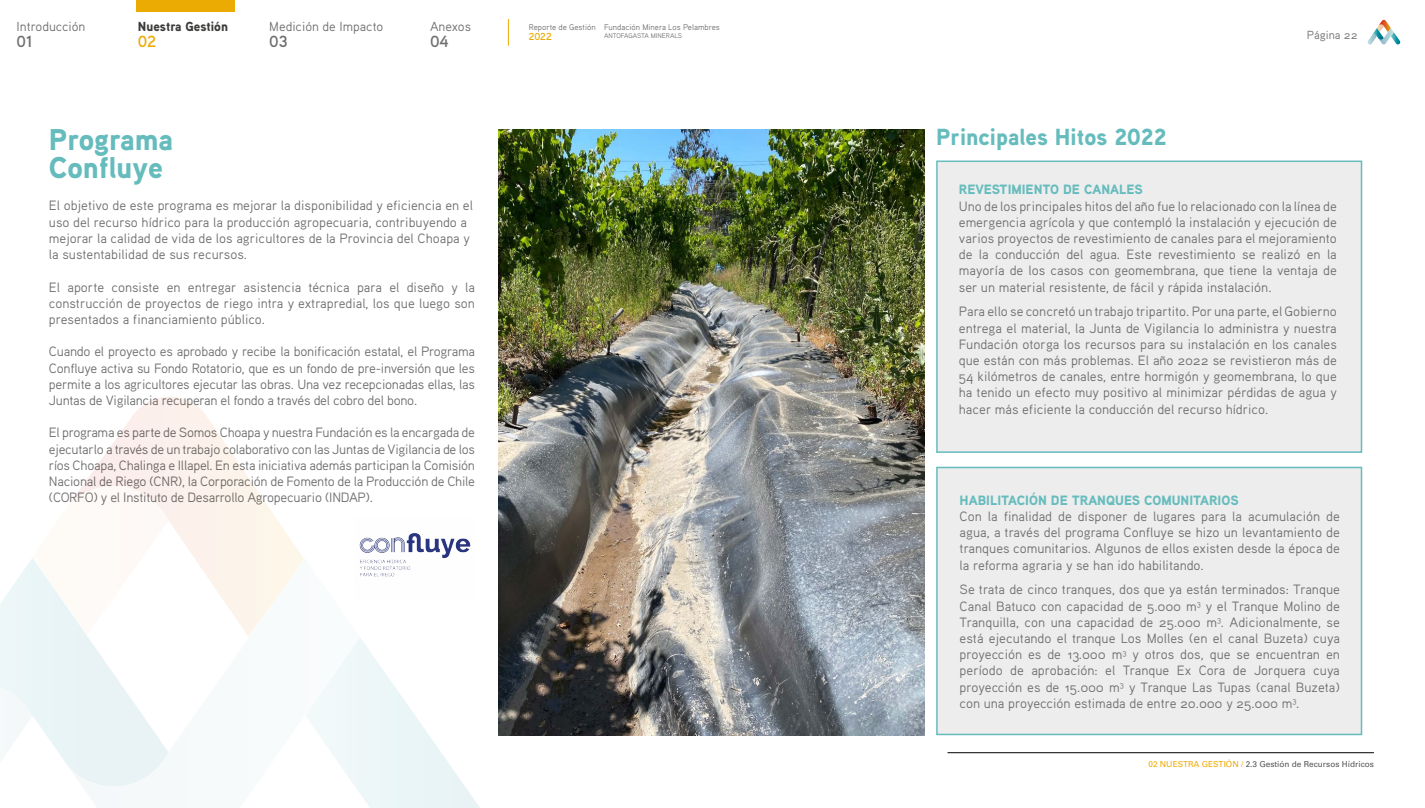
<style>
.page{position:relative;width:1425px;height:808px;background:#fff}
.page>*{position:absolute;margin:0;border:0;box-sizing:border-box;transform-origin:0 0}
.t1{font:900 30px/27.8px "Aaux Pro";color:#66bcbd}
.t2{font:900 23.25px "Aaux Pro";color:#66bcbd}
.t3{font:700 16.12px "Aaux Pro";color:#706f6f}
.t4{font:700 16.12px "Aaux Pro";color:#ecab03}
.t5{font:13.5px/16.2px "Aaux Pro Regular OSF";color:#706f6f;text-align:justify}
.t6{font:900 13.5px "Aaux Pro";color:#66bcbd}
.t7{font:13.12px "Aaux Pro Regular OSF";color:#706f6f}
.t8{font:900 13.12px "Aaux Pro";color:#3c3c3b}
.t9{font:11.7px "Aaux Pro Regular OSF";color:#706f6f}
.t10{font:700 10.12px "Aaux Pro";color:#ecab03}
.t11{font:8.25px "Univers LT Std";color:#575756}
.t12{font:8.25px "Aaux Pro Regular OSF";color:#706f6f}
.t13{font:6.75px "Aaux Pro Regular OSF";color:#706f6f}
.s1{color:#ecab03}
</style>
<div class="page">
<svg style="left:1367px;top:20px;width:33px;height:24px"></svg>
<svg style="left:508px;top:19px;width:1px;height:27px"></svg>
<div style="left:136px;top:0;width:99px;height:12px;background:#ecab03"></div>
<hr style="left:947px;top:752px;width:426px;height:1px;background:#000">
<div style="left:936px;top:161px;width:426px;height:292px;background:#ededed;border:2px solid #66bcbd"></div>
<div style="left:936px;top:467px;width:426px;height:268px;background:#ededed;border:2px solid #66bcbd"></div>
<img style="left:359px;top:533px;width:112px;height:44px">
<img style="left:25px;top:687px;width:8px;height:34px">
<svg style="left:68px;top:397px;width:236px;height:240px"></svg>
<svg style="left:0;top:559px;width:32px;height:146px"></svg>
<svg style="left:306px;top:638px;width:174px;height:170px"></svg>
<img style="left:138px;top:559px;width:166px;height:193px">
<img style="left:283px;top:559px;width:21px;height:30px">
<img style="left:498px;top:129px;width:426px;height:606px">
<p class="t7" style="left:17px;top:18px;width:70px">Introducción</p>
<p class="t8" style="left:138px;top:18px;width:92px">Nuestra Gestión</p>
<p class="t7" style="left:269px;top:18px;width:116px">Medición de Impacto</p>
<p class="t7" style="left:430px;top:18px;width:42px">Anexos</p>
<p class="t3" style="left:17px;top:31px;width:18px">01</p>
<p class="t4" style="left:138px;top:31px;width:20px">02</p>
<p class="t3" style="left:269px;top:31px;width:20px">03</p>
<p class="t3" style="left:430px;top:31px;width:20px">04</p>
<h1 class="t1" style="left:49px;top:125px;width:126px">Programa<br>Confluye</h1>
<p class="t5" style="left:49px;top:197px;width:425px;text-align:left">El objetivo de este programa es mejorar la disponibilidad y eficiencia en el uso del recurso hídrico para la producción agropecuaria, contribuyendo a mejorar la calidad de vida de los agricultores de la Provincia del Choapa y la sustentabilidad de sus recursos.</p>
<p class="t5" style="left:49px;top:278px;width:427px">El aporte consiste en entregar asistencia técnica para el diseño y la construcción de proyectos de riego intra y extrapredial, los que luego son presentados a financiamiento público.</p>
<p class="t5" style="left:49px;top:343px;width:427px">Cuando el proyecto es aprobado y recibe la bonificación estatal, el Programa Confluye activa su Fondo Rotatorio, que es un fondo de pre-inversión que les permite a los agricultores ejecutar las obras. Una vez recepcionadas ellas, las Juntas de Vigilancia recuperan el fondo a través del cobro del bono.</p>
<p class="t5" style="left:49px;top:424px;width:427px">El programa es parte de Somos Choapa y nuestra Fundación es la encargada de ejecutarlo a través de un trabajo colaborativo con las Juntas de Vigilancia de los ríos Choapa, Chalinga e Illapel. En esta iniciativa además participan la Comisión Nacional de Riego (CNR), la Corporación de Fomento de la Producción de Chile (CORFO) y el Instituto de Desarrollo Agropecuario (INDAP).</p>
<p class="t12" style="left:529px;top:22px;width:68px">Reporte de Gestión</p>
<p class="t10" style="left:529px;top:30px;width:24px">2022</p>
<p class="t12" style="left:604px;top:22px;width:117px">Fundación Minera Los Pelambres</p>
<p class="t13" style="left:604px;top:32px;width:80px">ANTOFAGASTA MINERALS</p>
<p class="t9" style="left:1306px;top:27px;width:52px">Página 22</p>
<h2 class="t2" style="left:936px;top:122px;width:232px">Principales Hitos 2022</h2>
<p class="t6" style="left:958px;top:181px;width:185px">REVESTIMIENTO DE CANALES</p>
<p class="t5" style="left:958px;top:197px;width:379px">Uno de los principales hitos del año fue lo relacionado con la línea de emergencia agrícola y que contempló la instalación y ejecución de varios proyectos de revestimiento de canales para el mejoramiento de la conducción del agua. Este revestimiento se realizó en la mayoría de los casos con geomembrana, que tiene la ventaja de ser un material resistente, de fácil y rápida instalación.</p>
<p class="t5" style="left:958px;top:303px;width:380px">Para ello se concretó un trabajo tripartito. Por una parte, el Gobierno entrega el material, la Junta de Vigilancia lo administra y nuestra Fundación otorga los recursos para su instalación en los canales que están con más problemas. El año 2022 se revistieron más de 54 kilómetros de canales, entre hormigón y geomembrana, lo que ha tenido un efecto muy positivo al minimizar pérdidas de agua y hacer más eficiente la conducción del recurso hídrico.</p>
<p class="t6" style="left:959px;top:491px;width:280px">HABILITACIÓN DE TRANQUES COMUNITARIOS</p>
<p class="t5" style="left:959px;top:508px;width:382px">Con la finalidad de disponer de lugares para la acumulación de agua, a través del programa Confluye se hizo un levantamiento de tranques comunitarios. Algunos de ellos existen desde la época de la reforma agraria y se han ido habilitando.</p>
<p class="t5" style="left:959px;top:581px;width:382px">Se trata de cinco tranques, dos que ya están terminados: Tranque Canal Batuco con capacidad de 5.000 m<sup>3</sup> y el Tranque Molino de Tranquilla, con una capacidad de 25.000 m<sup>3</sup>. Adicionalmente, se está ejecutando el tranque Los Molles (en el canal Buzeta) cuya proyección es de 13.000 m<sup>3</sup> y otros dos, que se encuentran en período de aprobación: el Tranque Ex Cora de Jorquera cuya proyección es de 15.000 m<sup>3</sup> y Tranque Las Tupas (canal Buzeta) con una proyección estimada de entre 20.000 y 25.000 m<sup>3</sup>.</p>
<p class="t11" style="left:1148px;top:759px;width:227px"><span class="s1">02 NUESTRA GESTIÓN /</span> 2.3 Gestión de Recursos Hídricos</p>
</div>
